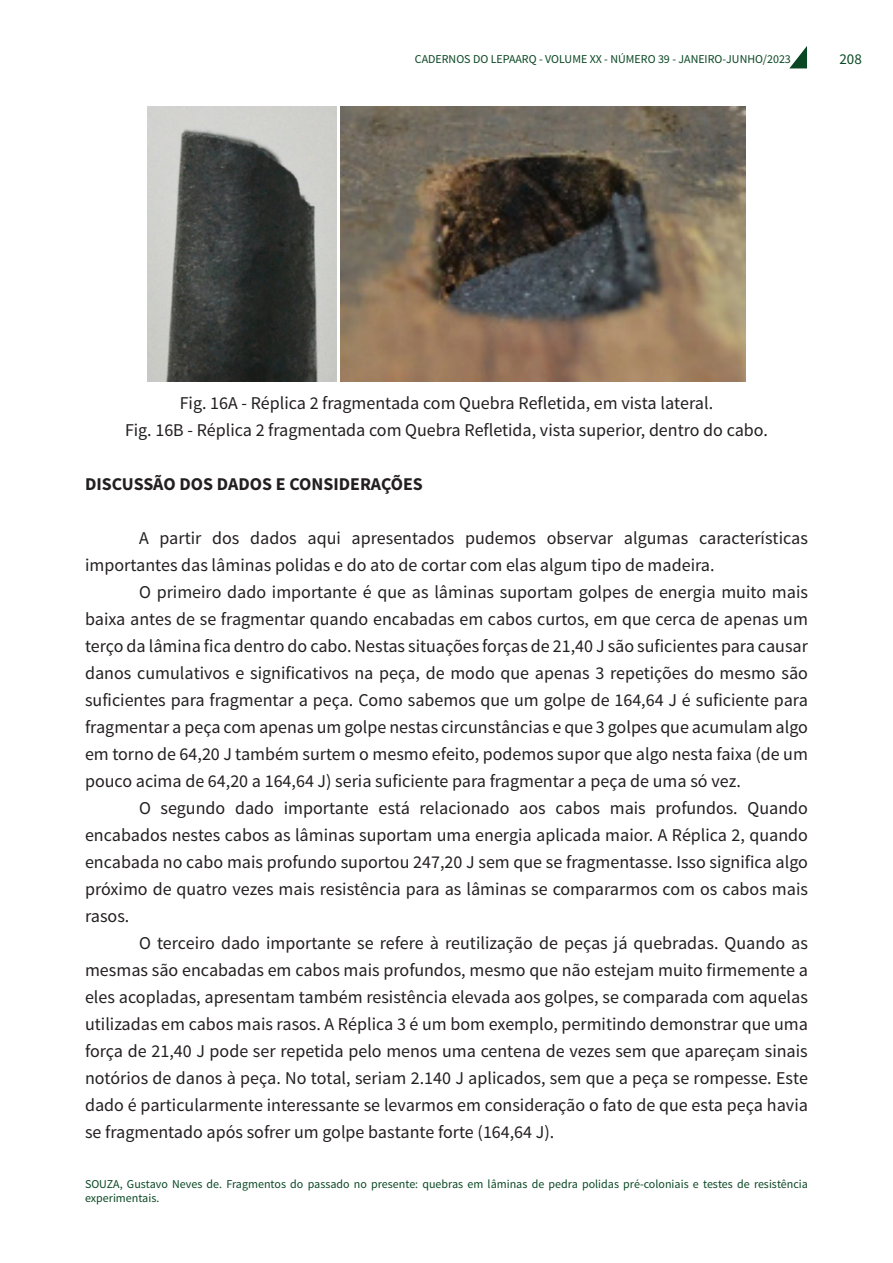
<style>
.page{position:relative;width:893px;height:1263px;background:#fff}
.page>*{position:absolute;margin:0;border:0;box-sizing:border-box;transform-origin:0 0}
.Normal_wrd_1{font:18px/27px "Source Sans Pro";color:#231f20;text-align:justify}
.Normal_wrd_1-2{font:700 18px "Source Sans Pro";color:#231f20}
.t1{font:15px "Source Sans Pro";color:#0a4824}
.t2{font:12px/14.4px "Source Sans Pro";color:#0a4824}
</style>
<div class="page">
<svg style="left:789px;top:46px;width:18px;height:22px"></svg>
<img style="left:147px;top:106px;width:190px;height:276px">
<img style="left:341px;top:106px;width:405px;height:276px">
<p class="t2" style="left:415px;top:52px;width:378px">CADERNOS DO LEPAARQ - VOLUME XX - NÚMERO 39 - JANEIRO-JUNHO/2023</p>
<p class="t1" style="left:839px;top:50px;width:24px">208</p>
<p class="Normal_wrd_1" style="left:180px;top:390px;width:535px">Fig. 16A - Réplica 2 fragmentada com Quebra Refletida, em vista lateral.</p>
<p class="Normal_wrd_1" style="left:125px;top:417px;width:644px">Fig. 16B - Réplica 2 fragmentada com Quebra Refletida, vista superior, dentro do cabo.</p>
<p class="Normal_wrd_1-2" style="left:85px;top:472px;width:339px">DISCUSSÃO DOS DADOS E CONSIDERAÇÕES</p>
<p class="Normal_wrd_1" style="left:85px;top:525px;width:724px;text-indent:54px">A partir dos dados aqui apresentados pudemos observar algumas características importantes das lâminas polidas e do ato de cortar com elas algum tipo de madeira.</p>
<p class="Normal_wrd_1" style="left:85px;top:579px;width:724px;text-indent:54px">O primeiro dado importante é que as lâminas suportam golpes de energia muito mais baixa antes de se fragmentar quando encabadas em cabos curtos, em que cerca de apenas um terço da lâmina fica dentro do cabo. Nestas situações forças de 21,40 J são suficientes para causar danos cumulativos e significativos na peça, de modo que apenas 3 repetições do mesmo são suficientes para fragmentar a peça. Como sabemos que um golpe de 164,64 J é suficiente para fragmentar a peça com apenas um golpe nestas circunstâncias e que 3 golpes que acumulam algo em torno de 64,20 J também surtem o mesmo efeito, podemos supor que algo nesta faixa (de um pouco acima de 64,20 a 164,64 J) seria suficiente para fragmentar a peça de uma só vez.</p>
<p class="Normal_wrd_1" style="left:85px;top:795px;width:724px;text-indent:54px">O segundo dado importante está relacionado aos cabos mais profundos. Quando encabados nestes cabos as lâminas suportam uma energia aplicada maior. A Réplica 2, quando encabada no cabo mais profundo suportou 247,20 J sem que se fragmentasse. Isso significa algo próximo de quatro vezes mais resistência para as lâminas se compararmos com os cabos mais rasos.</p>
<p class="Normal_wrd_1" style="left:85px;top:930px;width:724px;text-indent:54px">O terceiro dado importante se refere à reutilização de peças já quebradas. Quando as mesmas são encabadas em cabos mais profundos, mesmo que não estejam muito firmemente a eles acopladas, apresentam também resistência elevada aos golpes, se comparada com aquelas utilizadas em cabos mais rasos. A Réplica 3 é um bom exemplo, permitindo demonstrar que uma força de 21,40 J pode ser repetida pelo menos uma centena de vezes sem que apareçam sinais notórios de danos à peça. No total, seriam 2.140 J aplicados, sem que a peça se rompesse. Este dado é particularmente interessante se levarmos em consideração o fato de que esta peça havia se fragmentado após sofrer um golpe bastante forte (164,64 J).</p>
<p class="t2" style="left:85px;top:1177px;width:724px">SOUZA, Gustavo Neves de. Fragmentos do passado no presente: quebras em lâminas de pedra polidas pré-coloniais e testes de resistência experimentais.</p>
</div>
